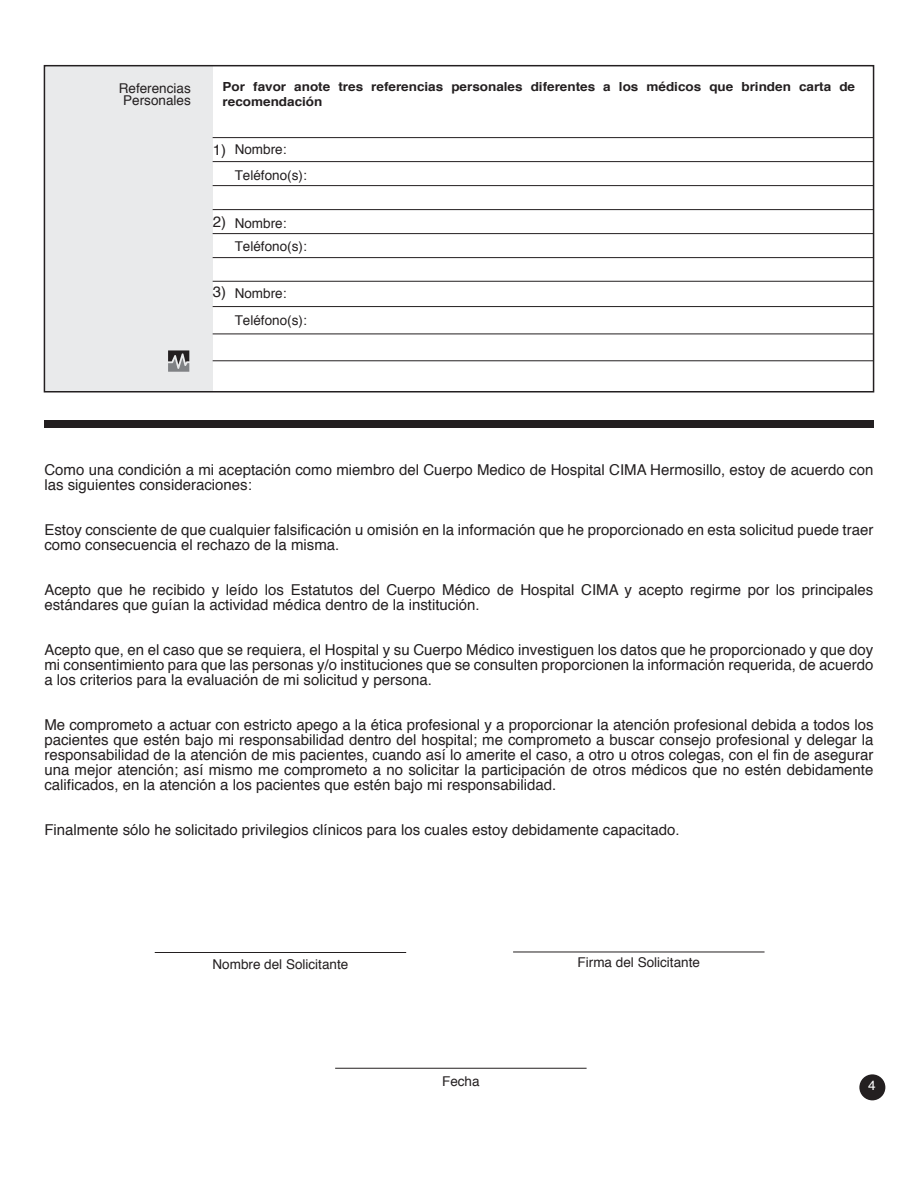
<style>
.page{position:relative;width:918px;height:1188px;background:#fff}
.page>*{position:absolute;margin:0;border:0;box-sizing:border-box;transform-origin:0 0}
.t1{font:15px/15px "Helvetica";color:#231f20}
.t2{font:13.5px/12px "Helvetica";color:#231f20}
.t3{font:13.5px "Helvetica";color:#fff}
.t4{font:700 12.45px/15px "Helvetica";color:#231f20;scale:1.08 1}
</style>
<div class="page">
<div style="left:44px;top:66px;width:169px;height:326px;background:#e9eaeb"></div>
<div style="left:44px;top:65px;width:830px;height:328px;border:2px solid #231f20"></div>
<div style="left:44px;top:420px;width:830px;height:8px;background:#231f20"></div>
<svg style="left:168px;top:350px;width:21px;height:22px"></svg>
<hr style="left:155px;top:952px;width:251px;height:1px;background:#231f20">
<hr style="left:513px;top:952px;width:252px;height:1px;background:#231f20">
<hr style="left:335px;top:1068px;width:252px;height:1px;background:#231f20">
<hr style="left:213px;top:137px;width:661px;height:1px;background:#231f20">
<hr style="left:213px;top:161px;width:661px;height:1px;background:#231f20">
<hr style="left:213px;top:185px;width:661px;height:1px;background:#231f20">
<hr style="left:213px;top:209px;width:661px;height:1px;background:#231f20">
<hr style="left:213px;top:233px;width:661px;height:1px;background:#231f20">
<hr style="left:213px;top:257px;width:661px;height:1px;background:#231f20">
<hr style="left:213px;top:281px;width:661px;height:1px;background:#231f20">
<hr style="left:213px;top:306px;width:661px;height:1px;background:#231f20">
<hr style="left:213px;top:334px;width:661px;height:1px;background:#231f20">
<hr style="left:213px;top:360px;width:661px;height:1px;background:#231f20">
<div style="left:859px;top:1074px;width:26px;height:26px;background:#231f20;border-radius:50%"></div>
<p class="t2" style="left:119px;top:83px;width:74px;text-align:center">Referencias<br>Personales</p>
<p class="t4" style="left:223px;top:79px;width:587px">Por favor anote tres referencias personales diferentes a los médicos que brinden carta de recomendación</p>
<p class="t2" style="left:235px;top:137px;width:74px;line-height:25.7px">Nombre:<br>Teléfono(s):</p>
<p class="t2" style="left:235px;top:212px;width:74px;line-height:22.6px">Nombre:<br>Teléfono(s):</p>
<p class="t2" style="left:235px;top:280px;width:74px;line-height:27.2px">Nombre:<br>Teléfono(s):</p>
<p class="t1" style="left:213px;top:142px;width:15px">1)</p>
<p class="t1" style="left:213px;top:215px;width:15px">2)</p>
<p class="t1" style="left:213px;top:284px;width:15px">3)</p>
<p class="t1" style="left:44px;top:463px;width:831px">Como una condición a mi aceptación como miembro del Cuerpo Medico de Hospital CIMA Hermosillo, estoy de acuerdo con las siguientes consideraciones:</p>
<p class="t1" style="left:44px;top:523px;width:831px">Estoy consciente de que cualquier falsificación u omisión en la información que he proporcionado en esta solicitud puede traer como consecuencia el rechazo de la misma.</p>
<p class="t1" style="left:44px;top:583px;width:831px">Acepto que he recibido y leído los Estatutos del Cuerpo Médico de Hospital CIMA y acepto regirme por los principales estándares que guían la actividad médica dentro de la institución.</p>
<p class="t1" style="left:44px;top:643px;width:831px;text-align:justify">Acepto que, en el caso que se requiera, el Hospital y su Cuerpo Médico investiguen los datos que he proporcionado y que doy mi consentimiento para que las personas y/o instituciones que se consulten proporcionen la información requerida, de acuerdo a los criterios para la evaluación de mi solicitud y persona.</p>
<p class="t1" style="left:44px;top:718px;width:831px;text-align:justify">Me comprometo a actuar con estricto apego a la ética profesional y a proporcionar la atención profesional debida a todos los pacientes que estén bajo mi responsabilidad dentro del hospital; me comprometo a buscar consejo profesional y delegar la responsabilidad de la atención de mis pacientes, cuando así lo amerite el caso, a otro u otros colegas, con el fin de asegurar una mejor atención; así mismo me comprometo a no solicitar la participación de otros médicos que no estén debidamente calificados, en la atención a los pacientes que estén bajo mi responsabilidad.</p>
<p class="t1" style="left:44px;top:823px;width:637px">Finalmente sólo he solicitado privilegios clínicos para los cuales estoy debidamente capacitado.</p>
<p class="t2" style="left:213px;top:959px;width:137px">Nombre del Solicitante</p>
<p class="t2" style="left:578px;top:957px;width:124px">Firma del Solicitante</p>
<p class="t2" style="left:442px;top:1076px;width:39px">Fecha</p>
<p class="t3" style="left:868px;top:1075px;width:9px">4</p>
</div>
